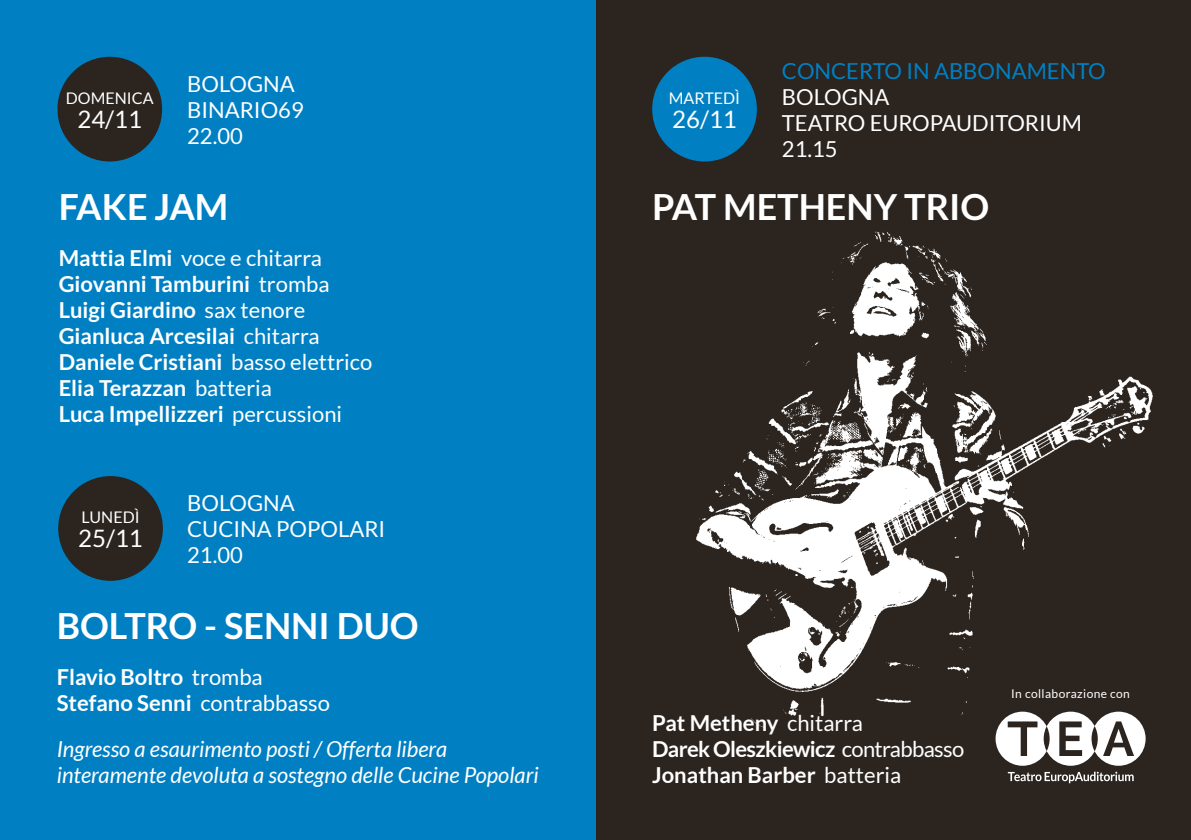
<style>
.page{position:relative;width:1191px;height:840px;background:#fff}
.page>*{position:absolute;margin:0;border:0;box-sizing:border-box;transform-origin:0 0}
.t1{font:700 36px "Lato";color:#fff}
.t2{font:24px "Lato";color:#fff}
.t3{font:700 22px/26px "Lato";color:#fff}
.t4{font:italic 22px/26px "Lato";color:#fff}
.t5{font:22px/26px "Lato";color:#fff}
.t6{font:22px "Lato";color:#0080c3}
.t7{font:16px "Lato";color:#fff}
.t8{font:12px "Lato";letter-spacing:.035em;color:#fff}
.s1{font-weight:400}
</style>
<div class="page">
<div style="left:595px;top:0;width:596px;height:839px;background:#2b241f"></div>
<div style="left:0;top:0;width:595px;height:839px;background:#0080c3"></div>
<img style="left:674px;top:152px;width:479px;height:577px">
<div style="left:652px;top:57px;width:105px;height:104px;background:#0080c3;border-radius:50%"></div>
<div style="left:57px;top:57px;width:105px;height:104px;background:#2b241f;border-radius:50%"></div>
<div style="left:58px;top:476px;width:105px;height:104px;background:#2b241f;border-radius:50%"></div>
<div style="left:1091px;top:711px;width:54px;height:54px;background:#fff;border-radius:50%"></div>
<div style="left:995px;top:711px;width:54px;height:54px;background:#fff;border-radius:50%"></div>
<div style="left:1043px;top:711px;width:54px;height:54px;background:#fff;border-radius:50%"></div>
<svg style="left:1007px;top:721px;width:127px;height:34px"></svg>
<svg style="left:1007px;top:771px;width:126px;height:11px"></svg>
<p class="t7" style="left:66px;top:89px;width:89px">DOMENICA</p>
<p class="t2" style="left:77px;top:106px;width:66px">24/11</p>
<p class="t5" style="left:187px;top:71px;width:118px">BOLOGNA<br>BINARIO69<br>22.00</p>
<h1 class="t1" style="left:59px;top:186px;width:171px">FAKE JAM</h1>
<p class="t3" style="left:59px;top:244px;width:315px">Mattia Elmi <span class="s1">voce e chitarra<br></span>Giovanni Tamburini <span class="s1">tromba<br></span>Luigi Giardino <span class="s1">sax tenore<br></span>Gianluca Arcesilai <span class="s1">chitarra<br></span>Daniele Cristiani <span class="s1">basso elettrico<br></span>Elia Terazzan <span class="s1">batteria<br></span>Luca Impellizzeri <span class="s1">percussioni</span></p>
<p class="t7" style="left:81px;top:508px;width:60px">LUNEDÌ</p>
<p class="t2" style="left:78px;top:525px;width:66px">25/11</p>
<p class="t5" style="left:187px;top:490px;width:199px">BOLOGNA<br>CUCINA POPOLARI<br>21.00</p>
<h1 class="t1" style="left:57px;top:605px;width:363px">BOLTRO - SENNI DUO</h1>
<p class="t3" style="left:57px;top:663px;width:275px">Flavio Boltro <span class="s1">tromba<br></span>Stefano Senni <span class="s1">contrabbasso</span></p>
<p class="t4" style="left:57px;top:736px;width:483px">Ingresso a esaurimento posti / Offerta libera interamente devoluta a sostegno delle Cucine Popolari</p>
<p class="t7" style="left:669px;top:89px;width:73px">MARTEDÌ</p>
<p class="t2" style="left:672px;top:106px;width:66px">26/11</p>
<p class="t6" style="left:782px;top:59px;width:325px">CONCERTO IN ABBONAMENTO</p>
<p class="t5" style="left:782px;top:84px;width:302px">BOLOGNA<br>TEATRO EUROPAUDITORIUM<br>21.15</p>
<h1 class="t1" style="left:652px;top:186px;width:339px">PAT METHENY TRIO</h1>
<p class="t3" style="left:652px;top:709px;width:313px">Pat Metheny <span class="s1">chitarra<br></span>Darek Oleszkiewicz <span class="s1">contrabbasso<br></span>Jonathan Barber <span class="s1">batteria</span></p>
<p class="t8" style="left:1011px;top:687px;width:120px">In collaborazione con</p>
</div>
